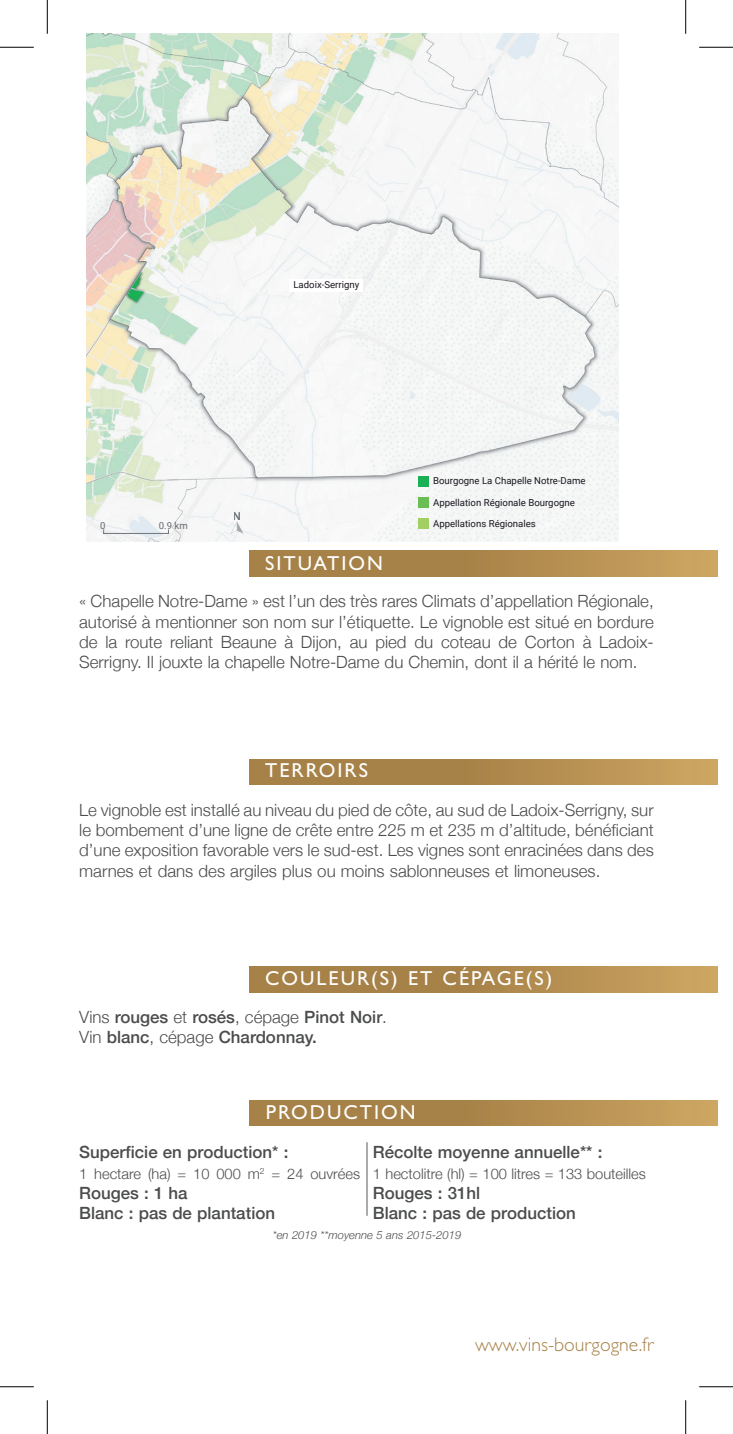
<style>
.page{position:relative;width:733px;height:1434px;background:#fff}
.page>*{position:absolute;margin:0;border:0;box-sizing:border-box;transform-origin:0 0}
.t1{font:20.25px "Gill Sans";letter-spacing:.1em;color:#fff}
.t2{font:300 19.8px "Gill Sans";color:#a78248}
.t3{font:300 16.88px/20.2px "Helvetica Neue";color:#4b4c4d;text-align:justify}
.t4{font:500 16.88px/20.2px "Helvetica Neue";color:#4b4c4d}
.t5{font:300 14.62px "Helvetica Neue";color:#4b4c4d}
.t6{font:italic 300 11.25px "Helvetica Neue";color:#4b4c4d}
.t7{font:10.8px "Helvetica";color:#71757b}
.t8{font:9.67px/21.2px "Roboto";color:#1b161f}
.t9{font:9.67px "Roboto";color:#67696f}
.s1{font-weight:300}
</style>
<div class="page">
<img style="left:87px;top:34px;width:531px;height:508px">
<hr style="left:104px;top:533px;width:64px;height:1px;background:#71757b">
<div style="left:418px;top:476px;width:10px;height:10px;background:#1ab156"></div>
<div style="left:418px;top:498px;width:10px;height:10px;background:#6bbe54"></div>
<div style="left:418px;top:519px;width:10px;height:10px;background:#a2cf62"></div>
<div style="left:289px;top:279px;width:74px;height:13px;background:#fff"></div>
<img style="left:229px;top:519px;width:16px;height:16px">
<div style="left:250px;top:551px;width:467px;height:25px;background:linear-gradient(to right,#9d7941,#c59f5d)"></div>
<div style="left:250px;top:759px;width:467px;height:26px;background:linear-gradient(to right,#9d7941,#c59f5d)"></div>
<div style="left:250px;top:967px;width:467px;height:25px;background:linear-gradient(to right,#9d7941,#c59f5d)"></div>
<div style="left:250px;top:1100px;width:467px;height:26px;background:linear-gradient(to right,#9d7941,#c59f5d)"></div>
<hr style="left:366px;top:1142px;width:1px;height:74px;background:#6c6d70">
<hr style="left:0;top:47px;width:34px;height:1px;background:#000">
<hr style="left:699px;top:47px;width:33px;height:1px;background:#000">
<hr style="left:0;top:1386px;width:34px;height:1px;background:#000">
<hr style="left:699px;top:1386px;width:33px;height:1px;background:#000">
<hr style="left:47px;top:0;width:1px;height:34px;background:#000">
<hr style="left:47px;top:1400px;width:1px;height:34px;background:#000">
<hr style="left:685px;top:0;width:1px;height:34px;background:#000">
<hr style="left:685px;top:1400px;width:1px;height:34px;background:#000">
<p class="t8" style="left:293px;top:274px;width:67px">Ladoix-Serrigny</p>
<p class="t9" style="left:100px;top:518px;width:7px">0</p>
<p class="t9" style="left:159px;top:518px;width:30px">0.9 km</p>
<p class="t7" style="left:233px;top:508px;width:9px">N</p>
<p class="t1" style="left:265px;top:551px;width:119px">SITUATION</p>
<p class="t8" style="left:433px;top:469px;width:154px">Bourgogne La Chapelle Notre-Dame</p>
<p class="t8" style="left:433px;top:491px;width:143px">Appellation Régionale Bourgogne<br>Appellations Régionales</p>
<p class="t3" style="left:79px;top:590px;width:576px">« Chapelle Notre-Dame » est l’un des très rares Climats d’appellation Régionale, autorisé à mentionner son nom sur l’étiquette. Le vignoble est situé en bordure de la route reliant Beaune à Dijon, au pied du coteau de Corton à Ladoix-Serrigny. Il jouxte la chapelle Notre-Dame du Chemin, dont il a hérité le nom.</p>
<p class="t1" style="left:265px;top:759px;width:105px">TERROIRS</p>
<p class="t3" style="left:79px;top:798px;width:576px">Le vignoble est installé au niveau du pied de côte, au sud de Ladoix-Serrigny, sur le bombement d’une ligne de crête entre 225 m et 235 m d’altitude, bénéficiant d’une exposition favorable vers le sud-est. Les vignes sont enracinées dans des marnes et dans des argiles plus ou moins sablonneuses et limoneuses.</p>
<p class="t1" style="left:265px;top:967px;width:288px">COULEUR(S) ET CÉPAGE(S)</p>
<p class="t4" style="left:79px;top:1005px;width:309px"><span class="s1">Vins</span> rouges <span class="s1">et</span> rosés<span class="s1">, cépage</span> Pinot Noir<span class="s1">.<br>Vin</span> blanc<span class="s1">, cépage</span> Chardonnay.</p>
<p class="t1" style="left:265px;top:1100px;width:151px">PRODUCTION</p>
<p class="t4" style="left:79px;top:1141px;width:210px">Superficie en production* :</p>
<p class="t5" style="left:79px;top:1162px;width:282px">1 hectare (ha) = 10 000 m<sup>2</sup> = 24 ouvrées</p>
<p class="t4" style="left:79px;top:1181px;width:197px">Rouges : 1 ha<br>Blanc : pas de plantation</p>
<p class="t4" style="left:373px;top:1141px;width:231px">Récolte moyenne annuelle** :</p>
<p class="t5" style="left:373px;top:1162px;width:274px">1 hectolitre (hl) = 100 litres = 133 bouteilles</p>
<p class="t4" style="left:373px;top:1181px;width:204px">Rouges : 31hl<br>Blanc : pas de production</p>
<p class="t6" style="left:272px;top:1226px;width:190px">*en 2019 **moyenne 5 ans 2015-2019</p>
<p class="t2" style="left:475px;top:1333px;width:180px">www.vins-bourgogne.fr</p>
</div>
